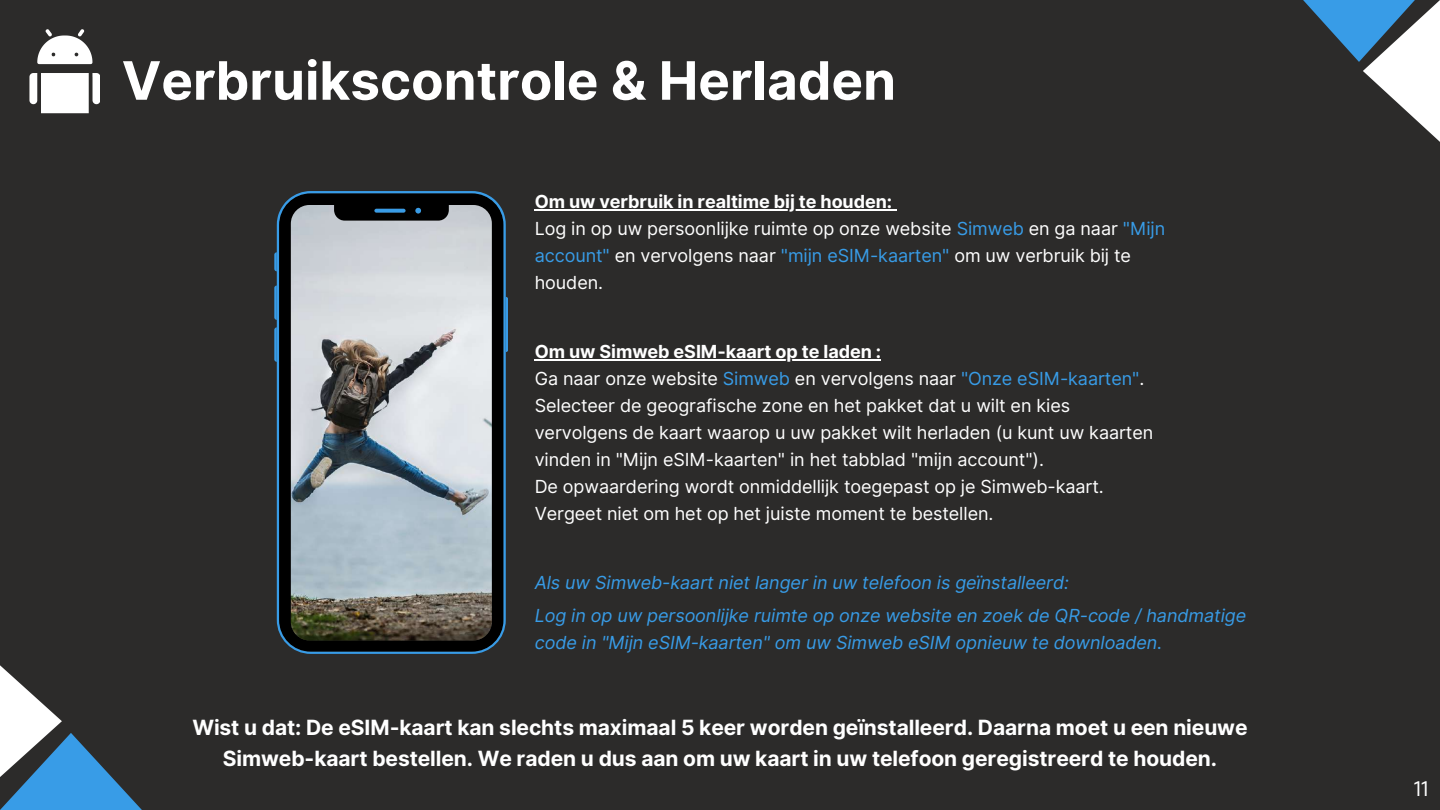
<style>
.page{position:relative;width:1440px;height:810px;background:#2c2b2a}
.page>*{position:absolute;margin:0;border:0;box-sizing:border-box;transform-origin:0 0}
.t1{font:700 53px "Inter";color:#fff}
.t2{font:700 21px/31.5px "Inter";letter-spacing:-.005em;color:#fff;text-align:center}
.t3{font:21px "TT Fors";color:#fff}
.t4{font:18px/27px "Inter";letter-spacing:-.005em;color:#fff}
.t5{font:italic 18px/33.1px "Inter";letter-spacing:-.005em;color:#389ce7}
.s1{font-weight:700}
.s2{color:#389ce7}
</style>
<div class="page">
<svg style="left:0;top:665px;width:142px;height:145px"></svg>
<svg style="left:1303px;top:0;width:137px;height:142px"></svg>
<svg style="left:274px;top:252px;width:3px;height:19px"></svg>
<svg style="left:274px;top:286px;width:3px;height:34px"></svg>
<svg style="left:274px;top:327px;width:3px;height:35px"></svg>
<svg style="left:506px;top:297px;width:2px;height:55px"></svg>
<svg style="left:277px;top:191px;width:229px;height:463px;background:#8f979c"></svg>
<hr style="left:535px;top:209px;width:357px;height:2px;background:#fff">
<hr style="left:535px;top:359px;width:346px;height:2px;background:#fff">
<svg style="left:29px;top:73px;width:71px;height:40px;background:#dbdbdb"></svg>
<svg style="left:37px;top:29px;width:55px;height:35px"></svg>
<h1 class="t1" style="left:122px;top:49px;width:776px">Verbruikscontrole &amp; Herladen</h1>
<p class="t4" style="left:535px;top:188px;width:632px"><span class="s1">Om uw verbruik in realtime bij te houden:<br></span>Log in op uw persoonlijke ruimte op onze website <span class="s2">Simweb</span> en ga naar <span class="s2">"Mijn account"</span> en vervolgens naar <span class="s2">"mijn eSIM-kaarten"</span> om uw verbruik bij te houden.</p>
<p class="t4" style="left:535px;top:338px;width:620px"><span class="s1">Om uw Simweb eSIM-kaart op te laden :<br></span>Ga naar onze website <span class="s2">Simweb</span> en vervolgens naar <span class="s2">"Onze eSIM-kaarten"</span>.<br>Selecteer de geografische zone en het pakket dat u wilt en kies vervolgens de kaart waarop u uw pakket wilt herladen (u kunt uw kaarten vinden in "Mijn eSIM-kaarten" in het tabblad "mijn account").<br>De opwaardering wordt onmiddellijk toegepast op je Simweb-kaart.<br>Vergeet niet om het op het juiste moment te bestellen.</p>
<p class="t5" style="left:535px;top:566px;width:713px">Als uw Simweb-kaart niet langer in uw telefoon is geïnstalleerd:<br>Log in op uw persoonlijke ruimte op onze website en zoek de QR-code / handmatige</p>
<p class="t5" style="left:535px;top:626px;width:629px">code in "Mijn eSIM-kaarten" om uw Simweb eSIM opnieuw te downloaden.</p>
<p class="t2" style="left:192px;top:711px;width:1057px">Wist u dat: De eSIM-kaart kan slechts maximaal 5 keer worden geïnstalleerd. Daarna moet u een nieuwe<br>Simweb-kaart bestellen. We raden u dus aan om uw kaart in uw telefoon geregistreerd te houden.</p>
<p class="t3" style="left:1414px;top:774px;width:16px">11</p>
</div>
